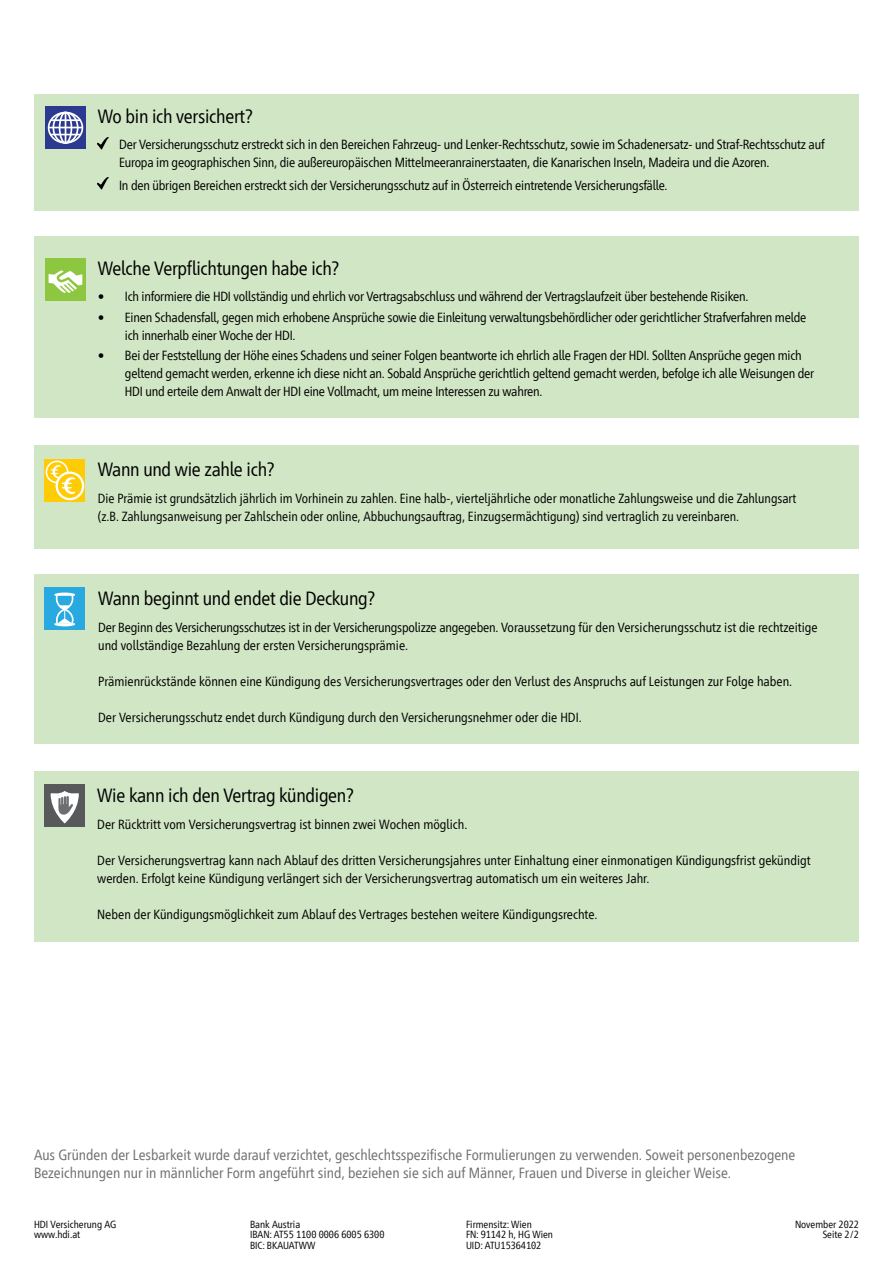
<style>
.page{position:relative;width:893px;height:1263px;background:#fff}
.page>*{position:absolute;margin:0;border:0;box-sizing:border-box;transform-origin:0 0}
.t1{font:19.5px "HDI Pro Cnd";letter-spacing:-.015em;color:#000}
.t2{font:15px/18px "HDI Pro Cnd";color:#6d6e71}
.t3{font:13.5px/18px "HDI Pro Cnd";letter-spacing:-.015em;color:#000}
.t4{font:10.5px "HDI Pro Cnd";color:#000}
</style>
<div class="page">
<div style="left:34px;top:94px;width:825px;height:116px;background:#d1e6c5"></div>
<div style="left:34px;top:237px;width:825px;height:181px;background:#d1e6c5"></div>
<div style="left:34px;top:445px;width:825px;height:104px;background:#d1e6c5"></div>
<div style="left:34px;top:574px;width:825px;height:169px;background:#d1e6c5"></div>
<div style="left:34px;top:772px;width:825px;height:170px;background:#d1e6c5"></div>
<svg style="left:45px;top:106px;width:41px;height:42px"></svg>
<div style="left:48px;top:112px;width:35px;height:32px;border:2px solid #fff;border-radius:50%"></div>
<div style="left:53px;top:112px;width:26px;height:32px;border:2px solid #fff;border-radius:50%"></div>
<div style="left:59px;top:112px;width:13px;height:32px;border:2px solid #fff;border-radius:50%"></div>
<hr style="left:65px;top:113px;width:1px;height:31px;background:#fff">
<hr style="left:51px;top:119px;width:30px;height:2px;background:#fff">
<hr style="left:51px;top:134px;width:30px;height:1px;background:#fff">
<hr style="left:49px;top:127px;width:33px;height:1px;background:#fff">
<div style="left:45px;top:258px;width:41px;height:43px;background:#8dc63f"></div>
<svg style="left:48px;top:270px;width:35px;height:23px"></svg>
<div style="left:44px;top:459px;width:41px;height:43px;background:#ffcb05"></div>
<div style="left:46px;top:461px;width:22px;height:22px;border:2px solid #fff;border-radius:50%"></div>
<svg style="left:57px;top:473px;width:26px;height:26px"></svg>
<div style="left:56px;top:471px;width:28px;height:29px;border:2px solid #fff;border-radius:50%"></div>
<svg style="left:50px;top:464px;width:26px;height:31px"></svg>
<div style="left:44px;top:587px;width:41px;height:43px;background:#28aae1"></div>
<svg style="left:55px;top:592px;width:20px;height:34px"></svg>
<div style="left:44px;top:784px;width:41px;height:43px;background:#58595b"></div>
<svg style="left:51px;top:791px;width:28px;height:32px"></svg>
<svg style="left:98px;top:137px;width:11px;height:12px"></svg>
<svg style="left:98px;top:178px;width:11px;height:12px"></svg>
<h1 class="t1" style="left:98px;top:102px;width:157px">Wo bin ich versichert?</h1>
<p class="t3" style="left:119px;top:134px;width:707px">Der Versicherungsschutz erstreckt sich in den Bereichen Fahrzeug- und Lenker-Rechtsschutz, sowie im Schadenersatz- und Straf-Rechtsschutz auf<br>Europa im geographischen Sinn, die außereuropäischen Mittelmeeranrainerstaaten, die Kanarischen Inseln, Madeira und die Azoren.</p>
<p class="t3" style="left:119px;top:175px;width:550px">In den übrigen Bereichen erstreckt sich der Versicherungsschutz auf in Österreich eintretende Versicherungsfälle.</p>
<h1 class="t1" style="left:98px;top:254px;width:243px">Welche Verpflichtungen habe ich?</h1>
<p class="t3" style="left:98px;top:287px;width:652px">• Ich informiere die HDI vollständig und ehrlich vor Vertragsabschluss und während der Vertragslaufzeit über bestehende Risiken.</p>
<p class="t3" style="left:125px;top:307px;width:683px;text-indent:-27px">• Einen Schadensfall, gegen mich erhobene Ansprüche sowie die Einleitung verwaltungsbehördlicher oder gerichtlicher Strafverfahren melde ich innerhalb einer Woche der HDI.</p>
<p class="t3" style="left:125px;top:345px;width:691px;text-indent:-27px">• Bei der Feststellung der Höhe eines Schadens und seiner Folgen beantworte ich ehrlich alle Fragen der HDI. Sollten Ansprüche gegen mich geltend gemacht werden, erkenne ich diese nicht an. Sobald Ansprüche gerichtlich geltend gemacht werden, befolge ich alle Weisungen der<br>HDI und erteile dem Anwalt der HDI eine Vollmacht, um meine Interessen zu wahren.</p>
<h1 class="t1" style="left:98px;top:455px;width:178px">Wann und wie zahle ich?</h1>
<p class="t3" style="left:98px;top:488px;width:700px">Die Prämie ist grundsätzlich jährlich im Vorhinein zu zahlen. Eine halb-, vierteljährliche oder monatliche Zahlungsweise und die Zahlungsart (z.B. Zahlungsanweisung per Zahlschein oder online, Abbuchungsauftrag, Einzugsermächtigung) sind vertraglich zu vereinbaren.</p>
<h1 class="t1" style="left:98px;top:584px;width:279px">Wann beginnt und endet die Deckung?</h1>
<p class="t3" style="left:98px;top:617px;width:721px">Der Beginn des Versicherungsschutzes ist in der Versicherungspolizze angegeben. Voraussetzung für den Versicherungsschutz ist die rechtzeitige und vollständige Bezahlung der ersten Versicherungsprämie.</p>
<p class="t3" style="left:98px;top:671px;width:696px">Prämienrückstände können eine Kündigung des Versicherungsvertrages oder den Verlust des Anspruchs auf Leistungen zur Folge haben.</p>
<p class="t3" style="left:98px;top:707px;width:485px">Der Versicherungsschutz endet durch Kündigung durch den Versicherungsnehmer oder die HDI.</p>
<h1 class="t1" style="left:97px;top:781px;width:258px">Wie kann ich den Vertrag kündigen?</h1>
<p class="t3" style="left:97px;top:814px;width:372px">Der Rücktritt vom Versicherungsvertrag ist binnen zwei Wochen möglich.</p>
<p class="t3" style="left:97px;top:850px;width:715px">Der Versicherungsvertrag kann nach Ablauf des dritten Versicherungsjahres unter Einhaltung einer einmonatigen Kündigungsfrist gekündigt werden. Erfolgt keine Kündigung verlängert sich der Versicherungsvertrag automatisch um ein weiteres Jahr.</p>
<p class="t3" style="left:97px;top:904px;width:502px">Neben der Kündigungsmöglichkeit zum Ablauf des Vertrages bestehen weitere Kündigungsrechte.</p>
<p class="t2" style="left:34px;top:1144px;width:763px">Aus Gründen der Lesbarkeit wurde darauf verzichtet, geschlechtsspezifische Formulierungen zu verwenden. Soweit personenbezogene<br>Bezeichnungen nur in männlicher Form angeführt sind, beziehen sie sich auf Männer, Frauen und Diverse in gleicher Weise.</p>
<p class="t4" style="left:34px;top:1216px;width:84px">HDI Versicherung AG</p>
<p class="t4" style="left:250px;top:1216px;width:52px">Bank Austria</p>
<p class="t4" style="left:466px;top:1216px;width:67px">Firmensitz: Wien</p>
<p class="t4" style="left:795px;top:1216px;width:65px">November 2022</p>
<p class="t4" style="left:34px;top:1227px;width:48px">www.hdi.at</p>
<p class="t4" style="left:250px;top:1227px;width:136px">IBAN: AT55 1100 0006 6005 6300</p>
<p class="t4" style="left:466px;top:1227px;width:89px">FN: 91142 h, HG Wien</p>
<p class="t4" style="left:823px;top:1227px;width:38px">Seite 2/2</p>
<p class="t4" style="left:250px;top:1237px;width:67px">BIC: BKAUATWW</p>
<p class="t4" style="left:466px;top:1237px;width:77px">UID: ATU15364102</p>
</div>
